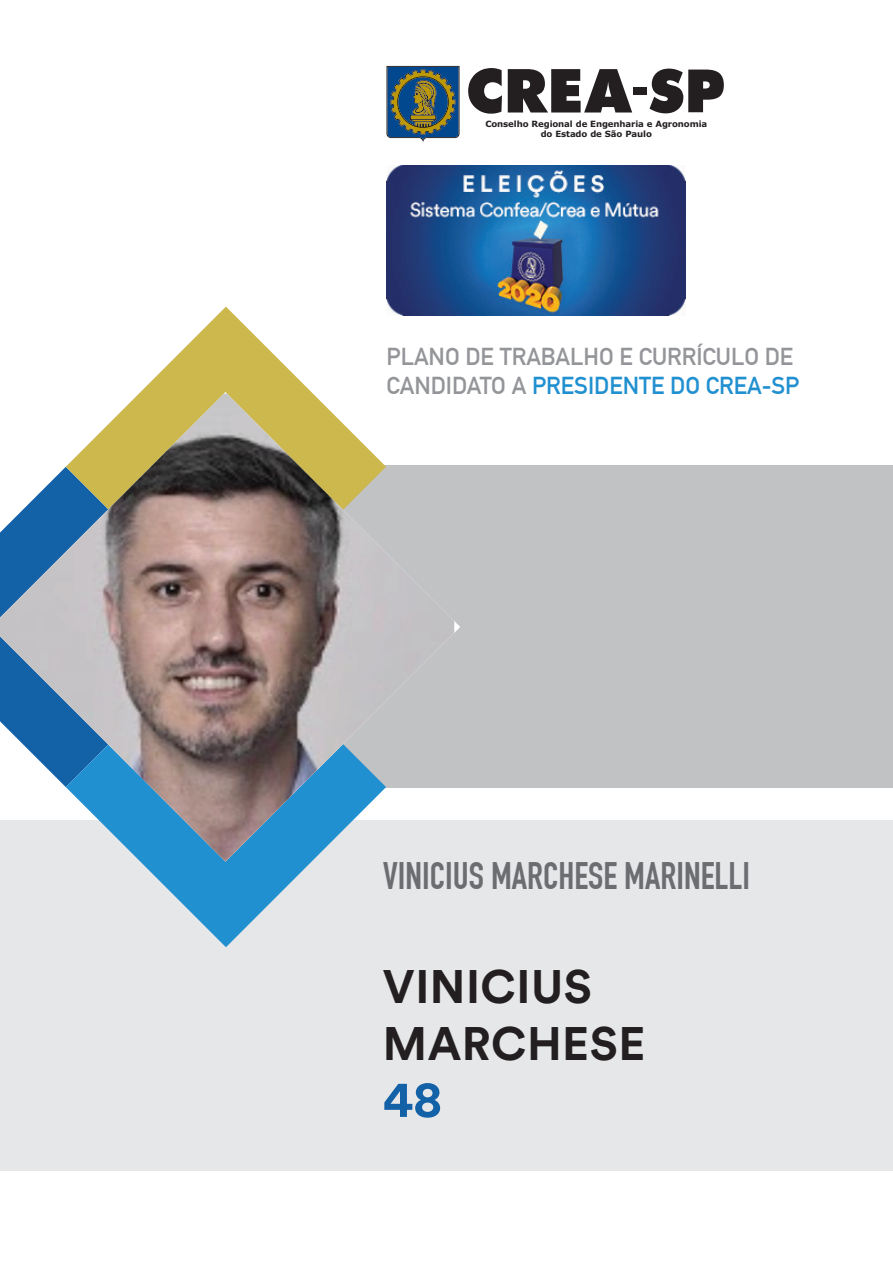
<style>
.page{position:relative;width:893px;height:1263px;background:#fff}
.page>*{position:absolute;margin:0;border:0;box-sizing:border-box;transform-origin:0 0}
.t1{font:700 51px "Circular Std";color:#1361a7}
.t2{font:700 46.5px/57px "Circular Std";letter-spacing:.01em;color:#231f20}
.t3{font:700 37.5px "DIN Condensed";color:#6c6d70}
.t4{font:24px/28.8px "DIN Mittelschrift Std";color:#939598}
.t5{font:24px "DIN Mittelschrift Std";color:#2190d0}
.t6{font:700 8.55px/10.5px "Verdana";letter-spacing:-.015em;color:#231f20;text-align:center}
.s1{color:#2190d0}
</style>
<div class="page">
<div style="left:0;top:820px;width:893px;height:350px;background:#e6e7e9"></div>
<div style="left:321px;top:465px;width:572px;height:322px;background:#c1c2c4"></div>
<svg style="left:140px;top:307px;width:171px;height:85px"></svg>
<svg style="left:141px;top:862px;width:170px;height:85px"></svg>
<svg style="left:386px;top:66px;width:73px;height:76px;background:#4c6667"></svg>
<div style="left:633px;top:87px;width:13px;height:8px;background:#231f20"></div>
<svg style="left:649px;top:69px;width:75px;height:44px"></svg>
<svg style="left:468px;top:68px;width:34px;height:46px"></svg>
<svg style="left:508px;top:69px;width:124px;height:43px"></svg>
<img style="left:386px;top:165px;width:299px;height:150px">
<img style="left:0;top:392px;width:454px;height:470px">
<p class="t6" style="left:485px;top:119px;width:223px">Conselho Regional de Engenharia e Agronomia do Estado de São Paulo</p>
<h3 class="t4" style="left:386px;top:342px;width:408px">PLANO DE TRABALHO E CURRÍCULO DE<br>CANDIDATO A <span class="s1">PRESIDENTE</span></h3>
<h3 class="t5" style="left:670px;top:371px;width:131px">DO CREA-SP</h3>
<p class="t3" style="left:383px;top:854px;width:369px">VINICIUS MARCHESE MARINELLI</p>
<p class="t2" style="left:383px;top:957px;width:264px">VINICIUS<br>MARCHESE</p>
<p class="t1" style="left:383px;top:1066px;width:61px">48</p>
</div>
